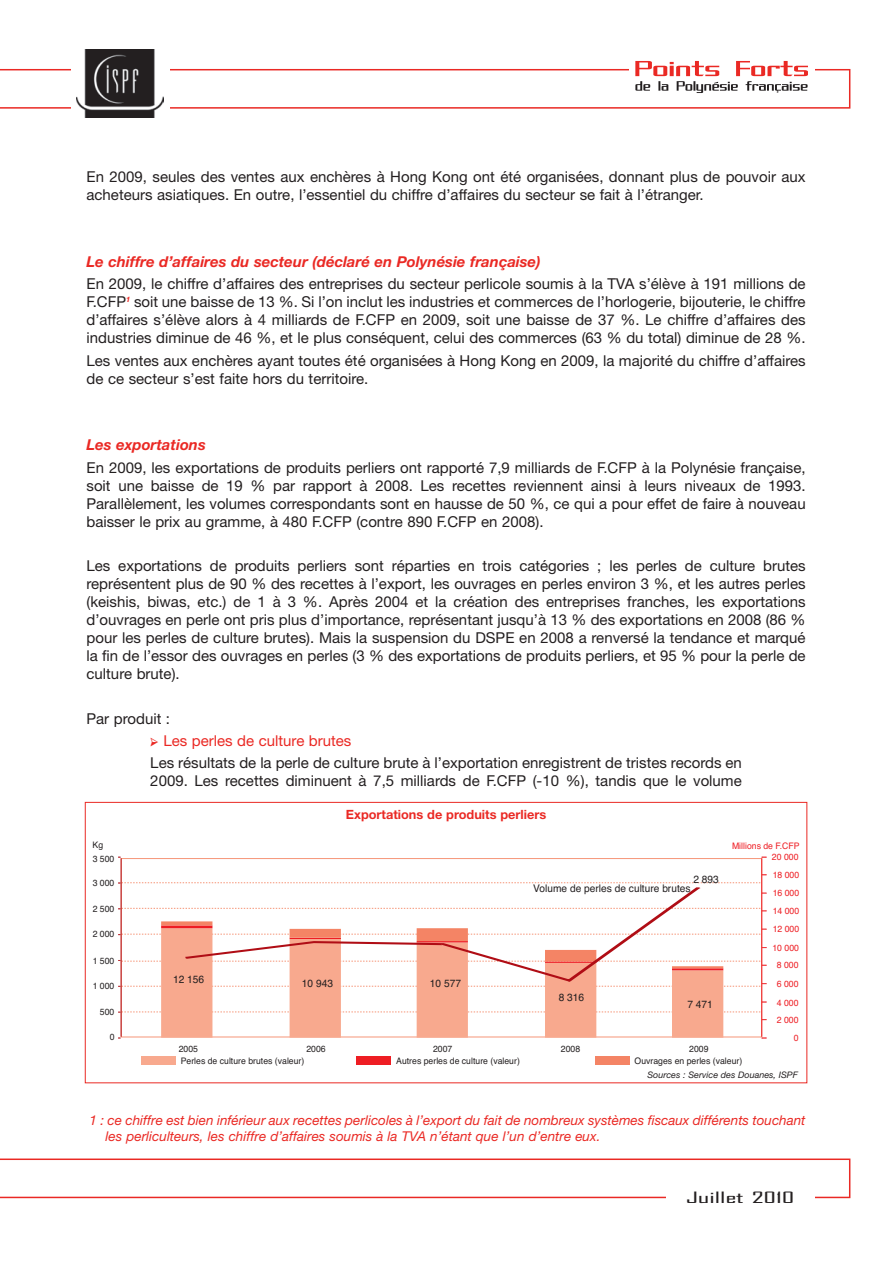
<style>
.page{position:relative;width:893px;height:1263px;background:#fff}
.page>*{position:absolute;margin:0;border:0;box-sizing:border-box;transform-origin:0 0}
.t1{font:15px/18px "Helvetica Neue";color:#231f20}
.t2{font:italic 700 15px "Helvetica Neue";color:#ea2924}
.t3{font:15px "Bureau Agency";color:#231f20;scale:2 1}
.t4{font:italic 13.5px/16.2px "Helvetica Neue";color:#ea2924}
.t5{font:700 12.75px "Helvetica Neue";color:#ea2924}
.t6{font:10.5px "Helvetica";color:#231f20}
.t7{font:9px/13.4px "Helvetica";color:#231f20}
.t8{font:9px/18.8px "Helvetica";color:#ee1d23;text-align:right}
.t9{font:italic 9px "Helvetica Neue";color:#231f20}
.s1{font-family:"Minion Pro";font-weight:700;font-stretch:condensed;color:#ea2924}
.s2{color:#ea2924}
</style>
<div class="page">
<svg style="left:118px;top:882px;width:643px;height:2px"></svg>
<svg style="left:118px;top:983px;width:649px;height:4px"></svg>
<svg style="left:118px;top:1012px;width:643px;height:1px"></svg>
<svg style="left:118px;top:908px;width:649px;height:4px"></svg>
<hr style="left:121px;top:858px;width:1px;height:179px;background:#b00d15">
<hr style="left:761px;top:858px;width:1px;height:179px;background:#ee1d23">
<svg style="left:161px;top:968px;width:562px;height:70px"></svg>
<hr style="left:672px;top:968px;width:51px;height:2px;background:#ee1d23">
<svg style="left:118px;top:921px;width:649px;height:47px"></svg>
<svg style="left:185px;top:887px;width:515px;height:95px"></svg>
<div style="left:595px;top:1056px;width:35px;height:9px;background:#f48465"></div>
<div style="left:357px;top:1056px;width:34px;height:9px;background:#ee1d23"></div>
<div style="left:141px;top:1056px;width:35px;height:9px;background:#f8a98e"></div>
<img style="left:83px;top:49px;width:75px;height:69px">
<svg style="left:0;top:61px;width:850px;height:48px"></svg>
<svg style="left:0;top:1158px;width:850px;height:40px"></svg>
<div style="left:666px;top:1191px;width:149px;height:28px;background:#fff"></div>
<p class="t1" style="left:87px;top:169px;width:721px">En 2009, seules des ventes aux enchères à Hong Kong ont été organisées, donnant plus de pouvoir aux acheteurs asiatiques. En outre, l’essentiel du chiffre d’affaires du secteur se fait à l’étranger.</p>
<p class="t2" style="left:87px;top:256px;width:456px">Le chiffre d’affaires du secteur (déclaré en Polynésie française)</p>
<p class="t1" style="left:87px;top:276px;width:721px;text-align:justify">En 2009, le chiffre d’affaires des entreprises du secteur perlicole soumis à la TVA s’élève à 191 millions de F.CFP<sup>1</sup> soit une baisse de 13 %. Si l’on inclut les industries et commerces de l’horlogerie, bijouterie, le chiffre d’affaires s’élève alors à 4 milliards de F.CFP en 2009, soit une baisse de 37 %. Le chiffre d’affaires des industries diminue de 46 %, et le plus conséquent, celui des commerces (63 % du total) diminue de 28 %.</p>
<p class="t1" style="left:87px;top:353px;width:721px">Les ventes aux enchères ayant toutes été organisées à Hong Kong en 2009, la majorité du chiffre d’affaires de ce secteur s’est faite hors du territoire.</p>
<p class="t2" style="left:87px;top:440px;width:121px">Les exportations</p>
<p class="t1" style="left:87px;top:460px;width:721px;text-align:justify">En 2009, les exportations de produits perliers ont rapporté 7,9 milliards de F.CFP à la Polynésie française, soit une baisse de 19 % par rapport à 2008. Les recettes reviennent ainsi à leurs niveaux de 1993.<br>Parallèlement, les volumes correspondants sont en hausse de 50 %, ce qui a pour effet de faire à nouveau baisser le prix au gramme, à 480 F.CFP (contre 890 F.CFP en 2008).</p>
<p class="t1" style="left:87px;top:558px;width:721px;text-align:justify">Les exportations de produits perliers sont réparties en trois catégories ; les perles de culture brutes représentent plus de 90 % des recettes à l’export, les ouvrages en perles environ 3 %, et les autres perles (keishis, biwas, etc.) de 1 à 3 %. Après 2004 et la création des entreprises franches, les exportations d’ouvrages en perle ont pris plus d’importance, représentant jusqu’à 13 % des exportations en 2008 (86 % pour les perles de culture brutes). Mais la suspension du DSPE en 2008 a renversé la tendance et marqué la fin de l’essor des ouvrages en perles (3 % des exportations de produits perliers, et 95 % pour la perle de culture brute).</p>
<p class="t1" style="left:87px;top:711px;width:85px">Par produit :</p>
<p class="t1" style="left:150px;top:731px;width:593px;line-height:22px"><span class="s1">➢</span> <span class="s2">Les perles de culture brutes<br></span>Les résultats de la perle de culture brute à l’exportation enregistrent de tristes records en</p>
<p class="t1" style="left:150px;top:773px;width:593px">2009. Les recettes diminuent à 7,5 milliards de F.CFP (-10 %), tandis que le volume</p>
<p class="t7" style="left:93px;top:839px;width:23px">Kg<br>3 500</p>
<p class="t7" style="left:93px;top:876px;width:23px">3 000</p>
<p class="t7" style="left:93px;top:902px;width:23px">2 500</p>
<p class="t7" style="left:93px;top:928px;width:23px">2 000</p>
<p class="t7" style="left:93px;top:955px;width:23px">1 500</p>
<p class="t7" style="left:93px;top:979px;width:23px">1 000</p>
<p class="t7" style="left:100px;top:1005px;width:16px">500</p>
<p class="t7" style="left:110px;top:1030px;width:6px">0</p>
<p class="t5" style="left:346px;top:810px;width:202px">Exportations de produits perliers</p>
<p class="t6" style="left:173px;top:971px;width:33px">12 156</p>
<p class="t6" style="left:302px;top:975px;width:33px">10 943</p>
<p class="t6" style="left:430px;top:975px;width:33px">10 577</p>
<p class="t6" style="left:693px;top:871px;width:27px">2 893</p>
<p class="t6" style="left:533px;top:880px;width:159px">Volume de perles de culture brutes</p>
<p class="t6" style="left:559px;top:989px;width:27px">8 316</p>
<p class="t6" style="left:687px;top:996px;width:27px">7 471</p>
<p class="t7" style="left:179px;top:1042px;width:21px">2005</p>
<p class="t7" style="left:306px;top:1042px;width:21px">2006</p>
<p class="t7" style="left:433px;top:1042px;width:21px">2007</p>
<p class="t7" style="left:561px;top:1042px;width:21px">2008</p>
<p class="t7" style="left:689px;top:1042px;width:21px">2009</p>
<p class="t8" style="left:732px;top:840px;width:69px;line-height:11.7px">Millions de F.CFP<br>20 000</p>
<p class="t8" style="left:773px;top:865px;width:28px;text-align:left">18 000<br>16 000</p>
<p class="t8" style="left:772px;top:901px;width:28px;text-align:justify">14 000<br>12 000<br>10 000</p>
<p class="t8" style="left:777px;top:956px;width:23px;text-align:justify">8 000<br>6 000<br>4 000</p>
<p class="t8" style="left:777px;top:1011px;width:23px;line-height:18px">2 000<br>0</p>
<p class="t7" style="left:181px;top:1055px;width:125px">Perles de culture brutes (valeur)</p>
<p class="t7" style="left:396px;top:1055px;width:125px">Autres perles de culture (valeur)</p>
<p class="t7" style="left:635px;top:1054px;width:109px">Ouvrages en perles (valeur)</p>
<p class="t9" style="left:647px;top:1071px;width:152px">Sources : Service des Douanes, ISPF</p>
<p class="t4" style="left:106px;top:1113px;width:701px;text-indent:-16px">1 : ce chiffre est bien inférieur aux recettes perlicoles à l’export du fait de nombreux systèmes fiscaux différents touchant les perliculteurs, les chiffre d’affaires soumis à la TVA n’étant que l’un d’entre eux.</p>
<p class="t3" style="left:687px;top:1189px;width:55px">Juillet 2010</p>
</div>
